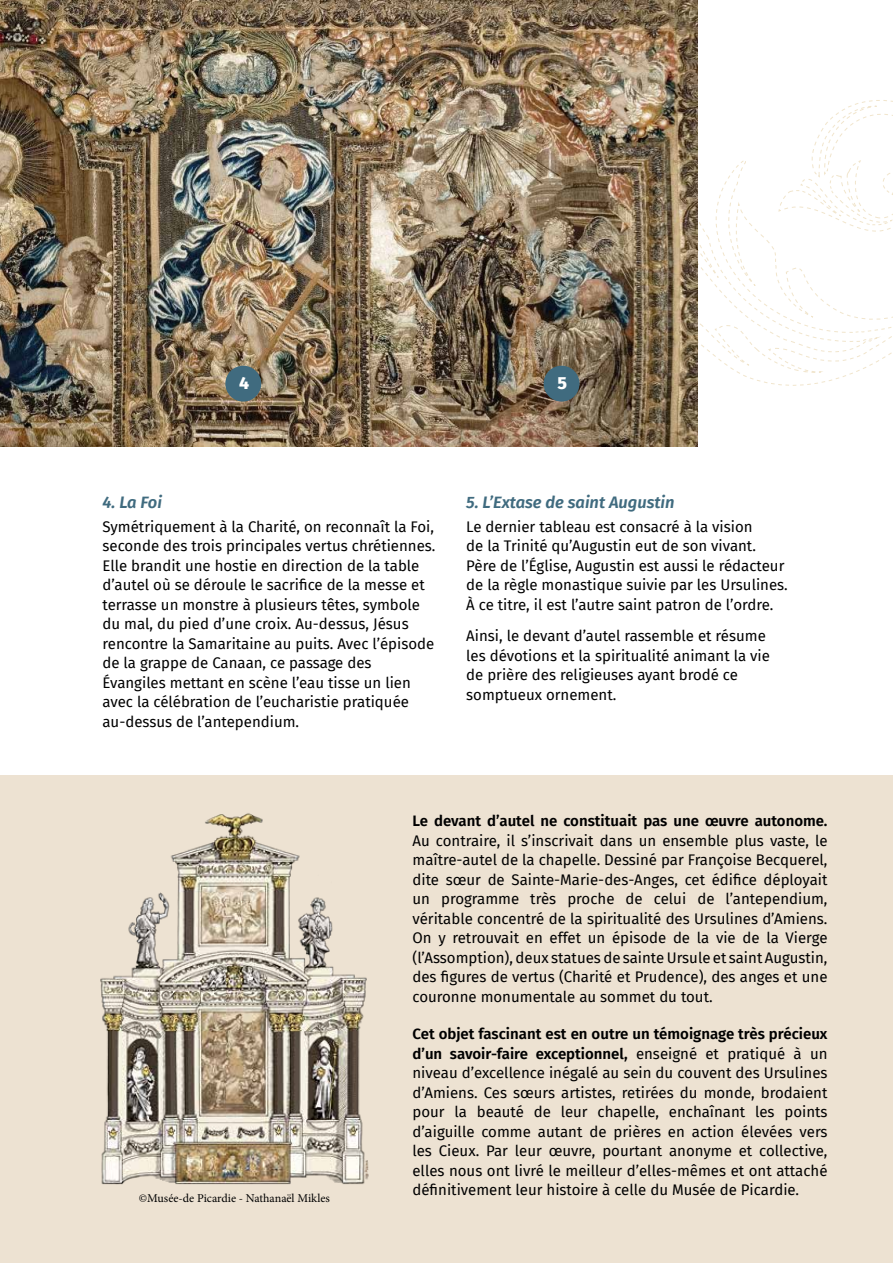
<style>
.page{position:relative;width:893px;height:1263px;background:#fff}
.page>*{position:absolute;margin:0;border:0;box-sizing:border-box;transform-origin:0 0}
.t1{font:800 17.55px "Fira Sans";color:#fff}
.t2{font:italic 600 16.5px "Fira Sans";color:#406b7f}
.t3{font:15px/19.5px "Fira Sans";color:#000}
.t4{font:600 15px "Fira Sans";color:#000}
.t5{font:12px "Minion Pro";color:#000}
.s1{font-weight:600}
</style>
<div class="page">
<svg style="left:697px;top:0;width:196px;height:401px"></svg>
<div style="left:0;top:775px;width:893px;height:488px;background:#ede2d2"></div>
<img style="left:100px;top:813px;width:269px;height:372px">
<img style="left:0;top:0;width:697px;height:447px">
<div style="left:225px;top:366px;width:36px;height:36px;background:#406b7f;border-radius:50%"></div>
<div style="left:544px;top:366px;width:35px;height:36px;background:#406b7f;border-radius:50%"></div>
<p class="t1" style="left:239px;top:368px;width:12px">4</p>
<p class="t1" style="left:557px;top:368px;width:11px">5</p>
<p class="t2" style="left:102px;top:488px;width:61px">4. La Foi</p>
<p class="t3" style="left:102px;top:516px;width:334px">Symétriquement à la Charité, on reconnaît la Foi, seconde des trois principales vertus chrétiennes.<br>Elle brandit une hostie en direction de la table d’autel où se déroule le sacrifice de la messe et terrasse un monstre à plusieurs têtes, symbole du mal, du pied d’une croix. Au-dessus, Jésus rencontre la Samaritaine au puits. Avec l’épisode de la grappe de Canaan, ce passage des Évangiles mettant en scène l’eau tisse un lien avec la célébration de l’eucharistie pratiquée au-dessus de l’antependium.</p>
<p class="t2" style="left:466px;top:488px;width:210px">5. L’Extase de saint Augustin</p>
<p class="t3" style="left:466px;top:516px;width:323px">Le dernier tableau est consacré à la vision<br>de la Trinité qu’Augustin eut de son vivant.<br>Père de l’Église, Augustin est aussi le rédacteur de la règle monastique suivie par les Ursulines.<br>À ce titre, il est l’autre saint patron de l’ordre.</p>
<p class="t3" style="left:466px;top:626px;width:305px">Ainsi, le devant d’autel rassemble et résume les dévotions et la spiritualité animant la vie de prière des religieuses ayant brodé ce somptueux ornement.</p>
<p class="t5" style="left:139px;top:1190px;width:193px">©Musée-de Picardie - Nathanaël Mikles</p>
<p class="t4" style="left:412px;top:809px;width:417px">Le devant d’autel ne constituait pas une œuvre autonome.</p>
<p class="t3" style="left:412px;top:830px;width:417px;text-align:justify">Au contraire, il s’inscrivait dans un ensemble plus vaste, le maître-autel de la chapelle. Dessiné par Françoise Becquerel, dite sœur de Sainte-Marie-des-Anges, cet édifice déployait un programme très proche de celui de l’antependium, véritable concentré de la spiritualité des Ursulines d’Amiens.<br>On y retrouvait en effet un épisode de la vie de la Vierge (l’Assomption), deux statues de sainte Ursule et saint Augustin, des figures de vertus (Charité et Prudence), des anges et une couronne monumentale au sommet du tout.</p>
<p class="t3" style="left:412px;top:1024px;width:417px;text-align:justify"><span class="s1">Cet objet fascinant est en outre un témoignage très précieux d’un savoir-faire exceptionnel,</span> enseigné et pratiqué à un niveau d’excellence inégalé au sein du couvent des Ursulines d’Amiens. Ces sœurs artistes, retirées du monde, brodaient pour la beauté de leur chapelle, enchaînant les points d’aiguille comme autant de prières en action élevées vers les Cieux. Par leur œuvre, pourtant anonyme et collective, elles nous ont livré le meilleur d’elles-mêmes et ont attaché définitivement leur histoire à celle du Musée de Picardie.</p>
</div>
